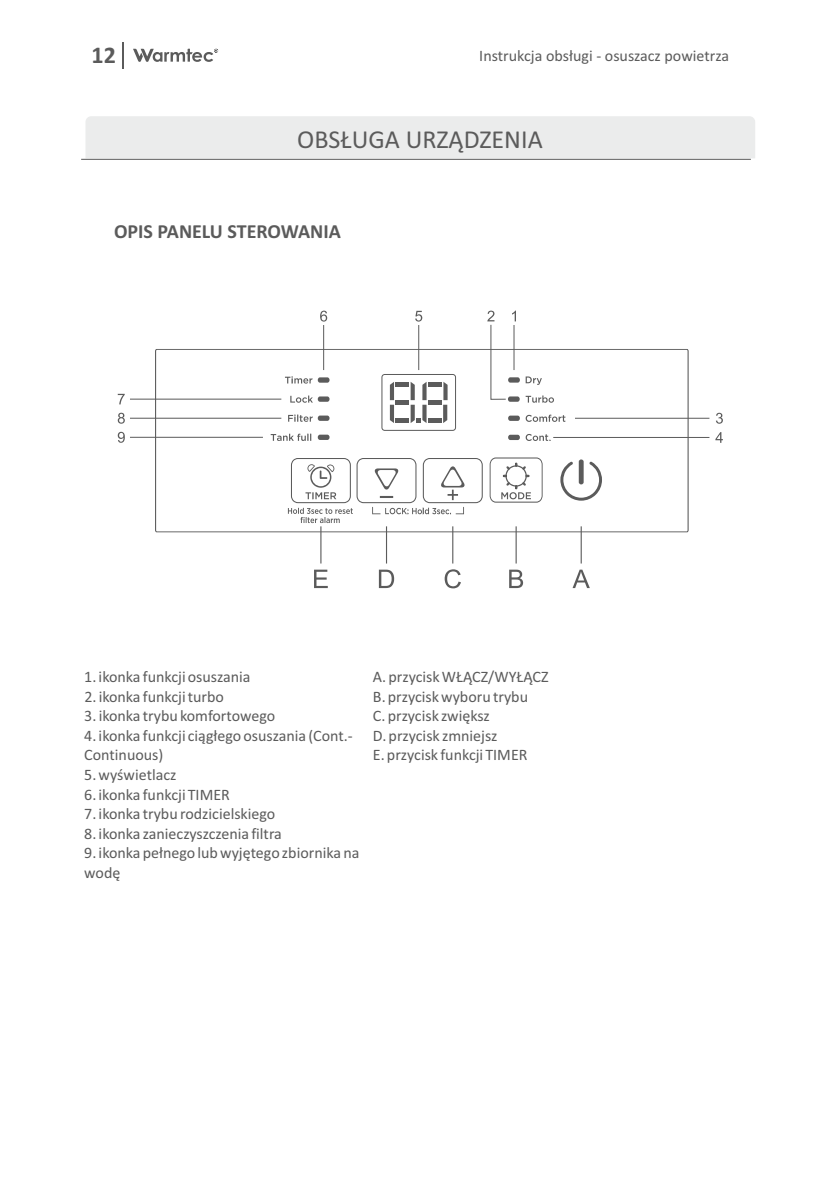
<style>
.page{position:relative;width:840px;height:1191px;background:#fff}
.page>*{position:absolute;margin:0;border:0;box-sizing:border-box;transform-origin:0 0}
.t1{font:26px "Calibri";color:#5b5b5b}
.t2{font:700 24px "Calibri";color:#5b5b5b}
.t3{font:700 20px "Calibri";color:#5b5b5b}
.t4{font:16px/19.6px "Calibri";color:#5b5b5b}
</style>
<div class="page">
<div style="left:155px;top:349px;width:533px;height:183px;border:1px solid #5b5b5b"></div>
<div style="left:85px;top:116px;width:669px;height:42px;background:#ebecec"></div>
<hr style="left:81px;top:159px;width:669px;height:1px;background:#5b5b5b">
<svg style="left:123px;top:42px;width:1px;height:27px"></svg>
<svg style="left:133px;top:48px;width:85px;height:14px"></svg>
<div style="left:381px;top:374px;width:74px;height:56px;border:1px solid #5b5b5b;border-radius:3px"></div>
<svg style="left:285px;top:376px;width:27px;height:7px"></svg>
<svg style="left:290px;top:395px;width:23px;height:8px"></svg>
<svg style="left:288px;top:414px;width:24px;height:8px"></svg>
<svg style="left:270px;top:434px;width:41px;height:7px"></svg>
<div style="left:317px;top:377px;width:12px;height:6px;background:#5b5b5b;border-radius:2px"></div>
<div style="left:317px;top:396px;width:12px;height:6px;background:#5b5b5b;border-radius:2px"></div>
<div style="left:317px;top:415px;width:12px;height:6px;background:#5b5b5b;border-radius:2px"></div>
<div style="left:317px;top:434px;width:12px;height:6px;background:#5b5b5b;border-radius:2px"></div>
<div style="left:507px;top:396px;width:12px;height:6px;background:#5b5b5b;border-radius:2px"></div>
<div style="left:508px;top:415px;width:11px;height:6px;background:#5b5b5b;border-radius:2px"></div>
<div style="left:508px;top:435px;width:11px;height:5px;background:#5b5b5b;border-radius:2px"></div>
<svg style="left:525px;top:395px;width:28px;height:8px"></svg>
<svg style="left:525px;top:414px;width:40px;height:8px"></svg>
<svg style="left:525px;top:434px;width:25px;height:7px"></svg>
<svg style="left:525px;top:376px;width:16px;height:9px"></svg>
<div style="left:508px;top:377px;width:11px;height:5px;background:#5b5b5b;border-radius:2px"></div>
<svg style="left:560px;top:462px;width:41px;height:38px"></svg>
<svg style="left:489px;top:457px;width:53px;height:45px"></svg>
<hr style="left:395px;top:382px;width:14px;height:4px;background:#5b5b5b">
<div style="left:395px;top:418px;width:14px;height:5px;background:#5b5b5b"></div>
<div style="left:395px;top:400px;width:14px;height:5px;background:#5b5b5b"></div>
<hr style="left:427px;top:382px;width:14px;height:4px;background:#5b5b5b">
<svg style="left:389px;top:382px;width:5px;height:41px"></svg>
<svg style="left:443px;top:382px;width:4px;height:41px"></svg>
<div style="left:427px;top:418px;width:14px;height:5px;background:#5b5b5b"></div>
<div style="left:427px;top:400px;width:14px;height:5px;background:#5b5b5b"></div>
<svg style="left:410px;top:382px;width:16px;height:41px"></svg>
<hr style="left:130px;top:398px;width:151px;height:2px;background:#5b5b5b">
<hr style="left:130px;top:418px;width:151px;height:1px;background:#5b5b5b">
<hr style="left:130px;top:437px;width:133px;height:1px;background:#5b5b5b">
<svg style="left:118px;top:432px;width:7px;height:11px"></svg>
<svg style="left:118px;top:413px;width:7px;height:11px"></svg>
<svg style="left:118px;top:394px;width:7px;height:10px"></svg>
<hr style="left:574px;top:418px;width:135px;height:1px;background:#5b5b5b">
<hr style="left:553px;top:437px;width:156px;height:1px;background:#5b5b5b">
<svg style="left:715px;top:432px;width:7px;height:11px"></svg>
<svg style="left:716px;top:413px;width:6px;height:11px"></svg>
<hr style="left:580px;top:526px;width:1px;height:37px;background:#5b5b5b">
<svg style="left:572px;top:569px;width:17px;height:19px"></svg>
<hr style="left:515px;top:526px;width:1px;height:37px;background:#5b5b5b">
<svg style="left:509px;top:569px;width:14px;height:19px"></svg>
<hr style="left:452px;top:526px;width:1px;height:37px;background:#5b5b5b">
<svg style="left:444px;top:569px;width:16px;height:19px"></svg>
<hr style="left:386px;top:526px;width:1px;height:37px;background:#5b5b5b">
<svg style="left:378px;top:569px;width:16px;height:19px"></svg>
<hr style="left:320px;top:526px;width:1px;height:37px;background:#5b5b5b">
<svg style="left:314px;top:569px;width:13px;height:19px"></svg>
<hr style="left:323px;top:325px;width:1px;height:45px;background:#5b5b5b">
<svg style="left:320px;top:311px;width:7px;height:10px"></svg>
<hr style="left:418px;top:325px;width:1px;height:45px;background:#5b5b5b">
<svg style="left:415px;top:311px;width:7px;height:10px"></svg>
<svg style="left:487px;top:311px;width:28px;height:89px"></svg>
<svg style="left:288px;top:458px;width:194px;height:65px"></svg>
<h2 class="t2" style="left:91px;top:45px;width:26px">12</h2>
<p class="t4" style="left:479px;top:48px;width:251px">Instrukcja obsługi - osuszacz powietrza</p>
<h1 class="t1" style="left:297px;top:128px;width:247px">OBSŁUGA URZĄDZENIA</h1>
<p class="t3" style="left:114px;top:223px;width:228px">OPIS PANELU STEROWANIA</p>
<p class="t4" style="left:84px;top:668px;width:168px">1. ikonka funkcji osuszania</p>
<p class="t4" style="left:84px;top:688px;width:141px">2. ikonka funkcji turbo</p>
<p class="t4" style="left:84px;top:707px;width:192px">3. ikonka trybu komfortowego</p>
<p class="t4" style="left:84px;top:727px;width:270px">4. ikonka funkcji ciągłego osuszania (Cont.-</p>
<p class="t4" style="left:84px;top:766px;width:94px">5. wyświetlacz</p>
<p class="t4" style="left:84px;top:746px;width:80px">Continuous)</p>
<p class="t4" style="left:84px;top:785px;width:147px">6. ikonka funkcji TIMER</p>
<p class="t4" style="left:84px;top:805px;width:192px">7. ikonka trybu rodzicielskiego</p>
<p class="t4" style="left:84px;top:824px;width:199px">8. ikonka zanieczyszczenia filtra</p>
<p class="t4" style="left:84px;top:844px;width:276px">9. ikonka pełnego lub wyjętego zbiornika na</p>
<p class="t4" style="left:84px;top:864px;width:38px">wodę</p>
<p class="t4" style="left:373px;top:668px;width:177px">A. przycisk WŁĄCZ/WYŁĄCZ</p>
<p class="t4" style="left:373px;top:688px;width:157px">B. przycisk wyboru trybu</p>
<p class="t4" style="left:373px;top:707px;width:156px">C. przycisk zwiększ<br>D. przycisk zmniejsz<br>E. przycisk funkcji TIMER</p>
</div>
